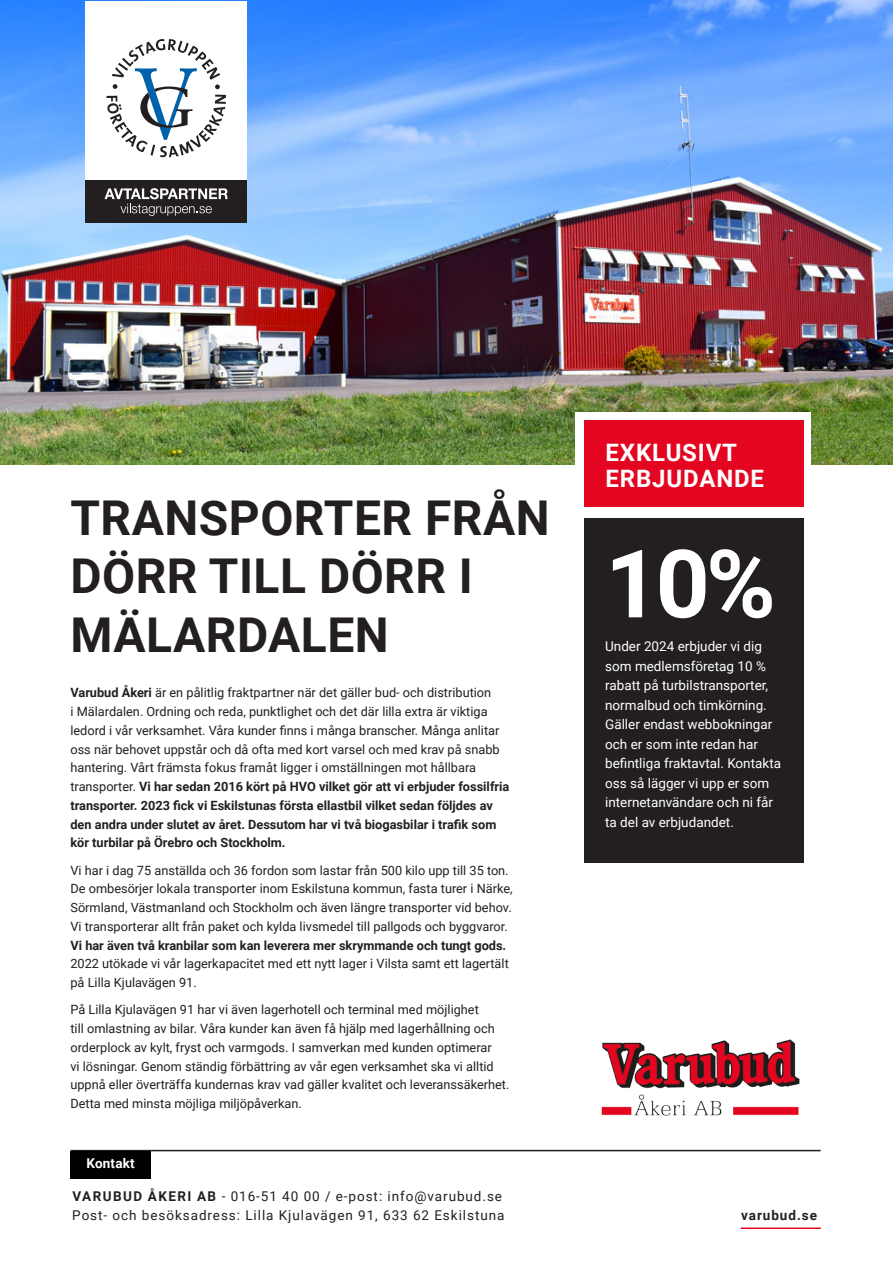
<style>
.page{position:relative;width:893px;height:1263px;background:#fff}
.page>*{position:absolute;margin:0;border:0;box-sizing:border-box;transform-origin:0 0}
.t1{font:700 94.5px "Roboto";color:#fff}
.t2{font:700 48px/58.5px "Roboto";letter-spacing:.01em;color:#231f20}
.Brödtext___Columbird{font:700 24px/25.5px "Roboto";letter-spacing:.035em;color:#fff}
.Brödtext___Columbird-2{font:13.5px/19.5px "Roboto";color:#fff}
.Brödtext___Columbird-3{font:13.5px/19.5px "Roboto";letter-spacing:.07em;color:#231f20}
.Brödtext___Columbird-4{font:700 13.5px "Roboto";letter-spacing:.07em;color:#231f20}
.Brödtext___Columbird-5{font:700 13.5px "Roboto";letter-spacing:.015em;color:#fff}
.Brödtext___Columbird-6{font:12.75px/18.8px "Roboto";color:#231f20}
.s1{font-weight:700}
</style>
<div class="page">
<img style="left:0;top:0;width:893px;height:465px">
<div style="left:576px;top:412px;width:235px;height:87px;background:#fff"></div>
<div style="left:85px;top:1px;width:162px;height:221px;background:#fff"></div>
<hr style="left:70px;top:1150px;width:751px;height:1px;background:#231f20">
<div style="left:70px;top:1151px;width:81px;height:27px;background:#000"></div>
<div style="left:584px;top:421px;width:219px;height:86px;background:#e40520"></div>
<div style="left:584px;top:518px;width:219px;height:345px;background:#231f20"></div>
<div style="left:85px;top:180px;width:162px;height:42px;background:#231f20"></div>
<svg style="left:104px;top:188px;width:124px;height:28px"></svg>
<svg style="left:107px;top:39px;width:119px;height:118px"></svg>
<img style="left:601px;top:1040px;width:198px;height:75px">
<hr style="left:741px;top:1227px;width:80px;height:2px;background:#e40520">
<p class="t2" style="left:70px;top:486px;width:481px">TRANSPORTER FRÅN<br>DÖRR TILL DÖRR I<br>MÄLARDALEN</p>
<p class="Brödtext___Columbird-6" style="left:70px;top:683px;width:440px"><span class="s1">Varubud Åkeri</span> är en pålitlig fraktpartner när det gäller bud- och distribution<br>i Mälardalen. Ordning och reda, punktlighet och det där lilla extra är viktiga ledord i vår verksamhet. Våra kunder finns i många branscher. Många anlitar oss när behovet uppstår och då ofta med kort varsel och med krav på snabb hantering. Vårt främsta fokus framåt ligger i omställningen mot hållbara transporter. <span class="s1">Vi har sedan 2016 kört på HVO vilket gör att vi erbjuder fossilfria transporter. 2023 fick vi Eskilstunas första ellastbil vilket sedan följdes av den andra under slutet av året. Dessutom har vi två biogasbilar i trafik som kör turbilar på Örebro och Stockholm.</span></p>
<p class="Brödtext___Columbird-6" style="left:70px;top:860px;width:444px">Vi har i dag 75 anställda och 36 fordon som lastar från 500 kilo upp till 35 ton.<br>De ombesörjer lokala transporter inom Eskilstuna kommun, fasta turer i Närke, Sörmland, Västmanland och Stockholm och även längre transporter vid behov.<br>Vi transporterar allt från paket och kylda livsmedel till pallgods och byggvaror.<br><span class="s1">Vi har även två kranbilar som kan leverera mer skrymmande och tungt gods.<br></span>2022 utökade vi vår lagerkapacitet med ett nytt lager i Vilsta samt ett lagertält på Lilla Kjulavägen 91.</p>
<p class="Brödtext___Columbird-6" style="left:70px;top:1000px;width:440px">På Lilla Kjulavägen 91 har vi även lagerhotell och terminal med möjlighet<br>till omlastning av bilar. Våra kunder kan även få hjälp med lagerhållning och orderplock av kylt, fryst och varmgods. I samverkan med kunden optimerar<br>vi lösningar. Genom ständig förbättring av vår egen verksamhet ska vi alltid uppnå eller överträffa kundernas krav vad gäller kvalitet och leveranssäkerhet.<br>Detta med minsta möjliga miljöpåverkan.</p>
<p class="Brödtext___Columbird-5" style="left:86px;top:1154px;width:50px">Kontakt</p>
<p class="Brödtext___Columbird-3" style="left:72px;top:1186px;width:434px"><span class="s1">VARUBUD ÅKERI AB</span> - 016-51 40 00 / e-post: info@varubud.se<br>Post- och besöksadress: Lilla Kjulavägen 91, 633 62 Eskilstuna</p>
<p class="Brödtext___Columbird" style="left:606px;top:439px;width:160px">EXKLUSIVT<br>ERBJUDANDE</p>
<p class="t1" style="left:605px;top:517px;width:172px">10%</p>
<p class="Brödtext___Columbird-2" style="left:605px;top:636px;width:177px">Under 2024 erbjuder vi dig som medlemsföretag 10 % rabatt på turbilstransporter, normalbud och timkörning.<br>Gäller endast webbokningar och er som inte redan har befintliga fraktavtal. Kontakta oss så lägger vi upp er som internetanvändare och ni får ta del av erbjudandet.</p>
<p class="Brödtext___Columbird-4" style="left:741px;top:1206px;width:77px">varubud.se</p>
</div>
